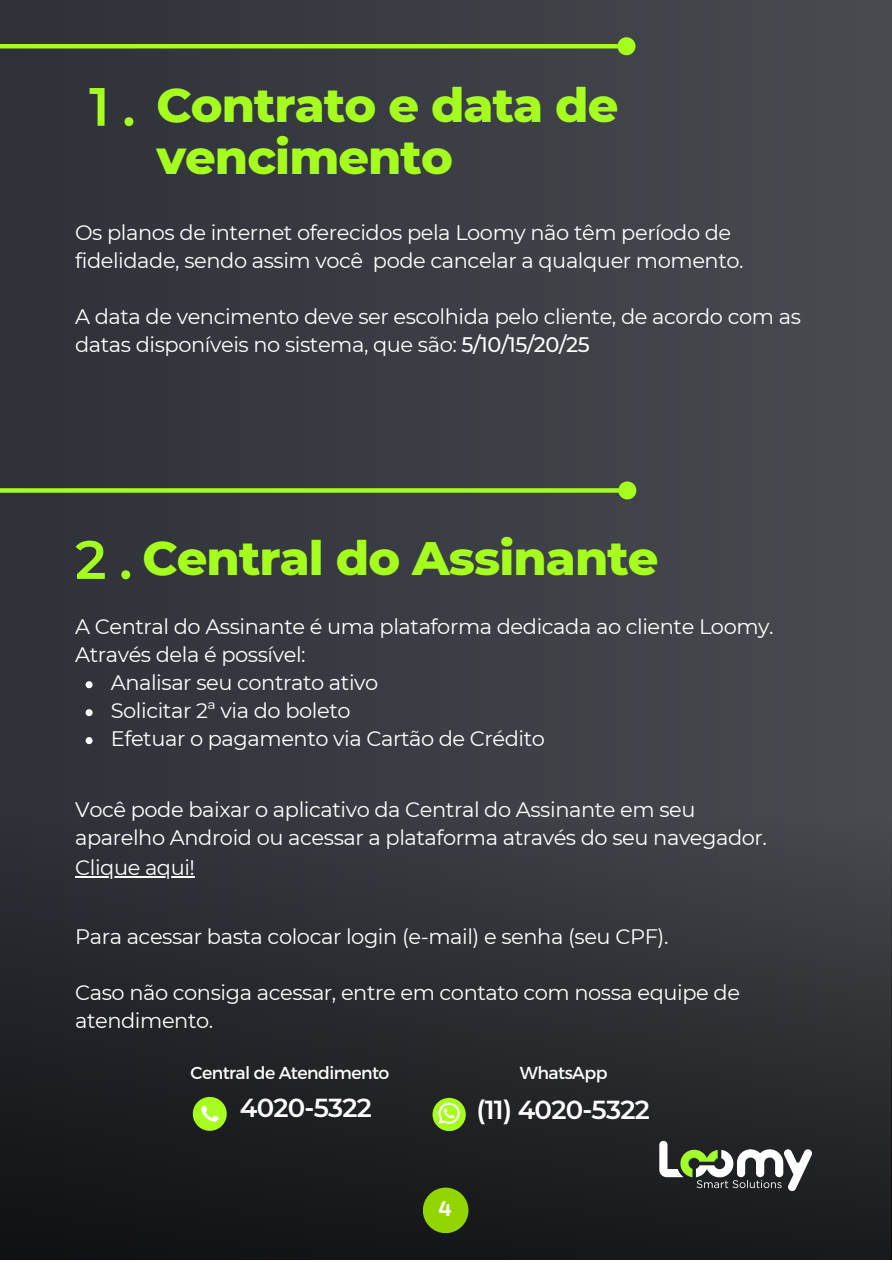
<style>
.page{position:relative;width:892px;height:1263px;background:#fff}
.page>*{position:absolute;margin:0;border:0;box-sizing:border-box;transform-origin:0 0}
.t1{font:600 54px "Montserrat";color:#a6fe1f}
.t2{font:800 48px "Montserrat";letter-spacing:-.02em;color:#a6fe1f}
.t3{font:600 26.1px "Montserrat";letter-spacing:-.03em;color:#fff}
.t4{font:21px/27.9px "Montserrat";letter-spacing:-.02em;color:#fff}
.t5{font:700 21px "Exo 2";color:#fff}
.t6{font:17.4px "Montserrat";letter-spacing:-.03em;color:#fff}
.s1{font-weight:500}
</style>
<div class="page">
<div style="left:0;top:0;width:891px;height:1259px;background:#3b3e44"></div>
<div style="left:0;top:819px;width:891px;height:440px;background:linear-gradient(to bottom,#3a3d43,#141517)"></div>
<div style="left:423px;top:1187px;width:45px;height:45px;background:#93d500;border-radius:50%"></div>
<svg style="left:659px;top:1140px;width:153px;height:50px;background:#696f65"></svg>
<hr style="left:0;top:44px;width:617px;height:4px;background:#a6fe1f">
<svg style="left:614px;top:37px;width:22px;height:19px"></svg>
<svg style="left:0;top:488px;width:614px;height:4px;background:#9ff320"></svg>
<svg style="left:614px;top:481px;width:23px;height:19px"></svg>
<svg style="left:86px;top:681px;width:7px;height:7px"></svg>
<svg style="left:86px;top:709px;width:7px;height:7px"></svg>
<svg style="left:86px;top:737px;width:7px;height:7px"></svg>
<svg style="left:193px;top:1096px;width:34px;height:34px"></svg>
<svg style="left:432px;top:1097px;width:33px;height:33px"></svg>
<svg style="left:438px;top:1102px;width:21px;height:21px"></svg>
<hr style="left:75px;top:876px;width:120px;height:2px;background:#fff">
<p class="t1" style="left:89px;top:73px;width:48px">1.</p>
<p class="t2" style="left:156px;top:76px;width:463px">Contrato e data de</p>
<p class="t2" style="left:156px;top:127px;width:298px">vencimento</p>
<p class="t4" style="left:75px;top:218px;width:670px">Os planos de internet oferecidos pela Loomy não têm período de fidelidade, sendo assim você pode cancelar a qualquer momento.</p>
<p class="t4" style="left:75px;top:302px;width:727px">A data de vencimento deve ser escolhida pelo cliente, de acordo com as datas disponíveis no sistema, que são: <span class="s1">5/10/15/20/25</span></p>
<p class="t1" style="left:75px;top:526px;width:59px">2.</p>
<p class="t2" style="left:142px;top:528px;width:517px">Central do Assinante</p>
<p class="t4" style="left:75px;top:612px;width:700px">A Central do Assinante é uma plataforma dedicada ao cliente Loomy.<br>Através dela é possível:</p>
<p class="t4" style="left:111px;top:668px;width:269px">Analisar seu contrato ativo</p>
<p class="t4" style="left:111px;top:696px;width:241px">Solicitar 2ª via do boleto</p>
<p class="t4" style="left:111px;top:724px;width:436px">Efetuar o pagamento via Cartão de Crédito</p>
<p class="t4" style="left:75px;top:795px;width:693px">Você pode baixar o aplicativo da Central do Assinante em seu aparelho Android ou acessar a plataforma através do seu navegador.</p>
<p class="t4" style="left:75px;top:853px;width:121px">Clique aqui!</p>
<p class="t4" style="left:75px;top:922px;width:594px">Para acessar basta colocar login (e-mail) e senha (seu CPF).</p>
<p class="t4" style="left:75px;top:978px;width:666px">Caso não consiga acessar, entre em contato com nossa equipe de atendimento.</p>
<p class="t6" style="left:190px;top:1061px;width:200px">Central de Atendimento</p>
<p class="t3" style="left:240px;top:1092px;width:134px">4020-5322</p>
<p class="t6" style="left:520px;top:1061px;width:89px">WhatsApp</p>
<p class="t3" style="left:476px;top:1093px;width:175px">(11) 4020-5322</p>
<p class="t5" style="left:438px;top:1194px;width:15px">4</p>
</div>
